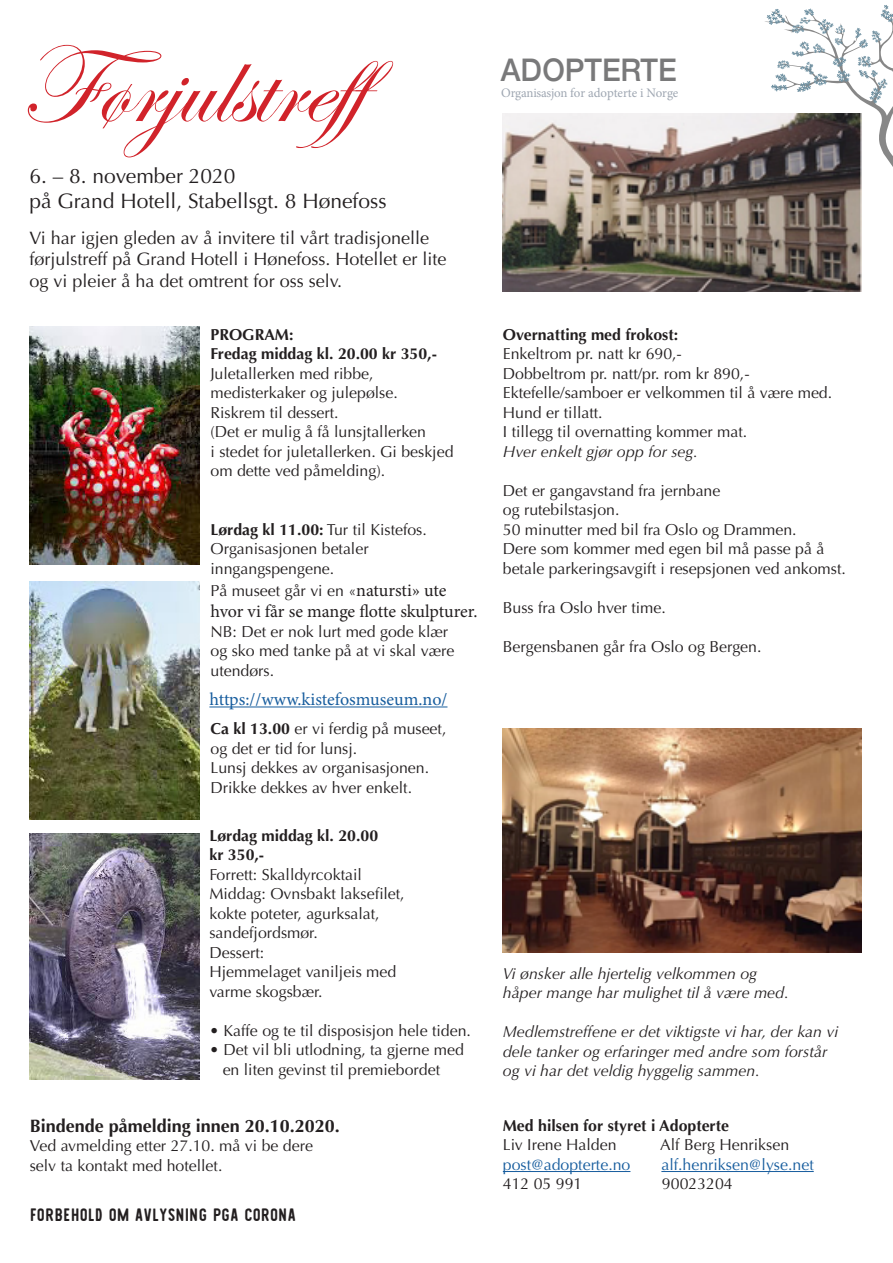
<style>
.page{position:relative;width:893px;height:1263px;background:#fff}
.page>*{position:absolute;margin:0;border:0;box-sizing:border-box;transform-origin:0 0}
.t1{font:112.95px "Edwardian Script ITC";color:#d1232a}
.t2{font:500 31.2px "Helvetica Neue";color:#79797a;scale:.95 1}
.t3{font:21px "Optima";color:#231f20}
.t4{font:18px/21.6px "Optima";color:#231f20}
.t5{font:700 18px "Optima";color:#231f20}
.t6{font:18px "Minion Pro";letter-spacing:-.01em;color:#231f20}
.t7{font:18px "Minion Pro";color:#175d9e}
.t8{font:18px "Paramount Sans";color:#231f20}
.t9{font:15.9px/19.5px "Optima";color:#231f20}
.t10{font:italic 15.9px "Optima";color:#231f20}
.t11{font:700 15.9px "Optima";color:#231f20}
.t12{font:15.9px "Optima";color:#175d9e}
.t13{font:13.05px "Minion Pro";letter-spacing:-.01em;color:#9fa7b2}
.s1{font-weight:700}
.s2{font-family:"Minion Pro";font-size:18px}
</style>
<div class="page">
<img style="left:503px;top:114px;width:358px;height:177px">
<hr style="left:503px;top:1171px;width:127px;height:1px;background:#175d9e">
<hr style="left:661px;top:1171px;width:153px;height:1px;background:#175d9e">
<svg style="left:764px;top:5px;width:129px;height:220px"></svg>
<hr style="left:209px;top:706px;width:238px;height:1px;background:#175d9e">
<img style="left:30px;top:581px;width:170px;height:239px">
<img style="left:30px;top:326px;width:170px;height:238px">
<img style="left:30px;top:833px;width:170px;height:246px">
<img style="left:503px;top:728px;width:358px;height:224px">
<p class="t1" style="left:21px;top:24px;width:408px">Førjulstreff</p>
<p class="t3" style="left:30px;top:163px;width:208px">6. – 8. november 2020</p>
<p class="t3" style="left:30px;top:188px;width:358px">på Grand Hotell, Stabellsgt. 8 Hønefoss</p>
<p class="t4" style="left:30px;top:227px;width:418px">Vi har igjen gleden av å invitere til vårt tradisjonelle førjulstreff på Grand Hotell i Hønefoss. Hotellet er lite og vi pleier å ha det omtrent for oss selv.</p>
<p class="t11" style="left:210px;top:325px;width:85px">PROGRAM:</p>
<p class="t11" style="left:210px;top:345px;width:228px">Fredag middag kl. 20.00 kr 350,-</p>
<p class="t9" style="left:210px;top:364px;width:165px">Juletallerken med ribbe,</p>
<p class="t9" style="left:210px;top:383px;width:189px">medisterkaker og julepølse.</p>
<p class="t9" style="left:210px;top:403px;width:130px">Riskrem til dessert.</p>
<p class="t9" style="left:210px;top:422px;width:217px">(Det er mulig å få lunsjtallerken</p>
<p class="t9" style="left:210px;top:442px;width:245px">i stedet for juletallerken. Gi beskjed</p>
<p class="t9" style="left:210px;top:461px;width:176px">om dette ved påmelding).</p>
<p class="t9" style="left:210px;top:520px;width:218px"><span class="s1">Lørdag kl 11.00:</span> Tur til Kistefos.</p>
<p class="t9" style="left:210px;top:539px;width:160px">Organisasjonen betaler</p>
<p class="t9" style="left:210px;top:559px;width:125px">inngangspengene.</p>
<p class="t9" style="left:210px;top:581px;width:237px">På museet går vi en «<span class="s2">natursti» ute</span></p>
<p class="t6" style="left:210px;top:599px;width:268px">hvor vi får se mange flotte skulpturer.</p>
<p class="t9" style="left:210px;top:622px;width:245px">NB: Det er nok lurt med gode klær og sko med tanke på at vi skal være utendørs.</p>
<p class="t7" style="left:209px;top:687px;width:240px">https://www.kistefosmuseum.no/</p>
<p class="t9" style="left:210px;top:719px;width:237px"><span class="s1">Ca kl 13.00</span> er vi ferdig på museet,</p>
<p class="t9" style="left:210px;top:739px;width:148px">og det er tid for lunsj.</p>
<p class="t9" style="left:210px;top:758px;width:220px">Lunsj dekkes av organisasjonen.</p>
<p class="t9" style="left:210px;top:778px;width:203px">Drikke dekkes av hver enkelt.</p>
<p class="t11" style="left:209px;top:826px;width:170px">Lørdag middag kl. 20.00</p>
<p class="t11" style="left:209px;top:845px;width:56px">kr 350,-</p>
<p class="t9" style="left:209px;top:865px;width:154px">Forrett: Skalldyrcoktail</p>
<p class="t9" style="left:209px;top:884px;width:197px">Middag: Ovnsbakt laksefilet,</p>
<p class="t9" style="left:209px;top:904px;width:172px">kokte poteter, agurksalat,</p>
<p class="t9" style="left:209px;top:923px;width:110px">sandefjordsmør.</p>
<p class="t9" style="left:209px;top:943px;width:56px">Dessert:</p>
<p class="t9" style="left:209px;top:962px;width:188px">Hjemmelaget vaniljeis med</p>
<p class="t9" style="left:209px;top:982px;width:115px">varme skogsbær.</p>
<p class="t9" style="left:209px;top:1021px;width:263px">• Kaffe og te til disposisjon hele tiden.</p>
<p class="t9" style="left:209px;top:1040px;width:256px">• Det vil bli utlodning, ta gjerne med</p>
<p class="t9" style="left:223px;top:1060px;width:219px">en liten gevinst til premiebordet</p>
<p class="t5" style="left:30px;top:1115px;width:312px">Bindende påmelding innen 20.10.2020.</p>
<p class="t9" style="left:30px;top:1136px;width:285px">Ved avmelding etter 27.10. må vi be dere</p>
<p class="t9" style="left:30px;top:1156px;width:194px">selv ta kontakt med hotellet.</p>
<p class="t8" style="left:30px;top:1207px;width:268px">FORBEHOLD OM AVLYSNING PGA CORONA</p>
<p class="t2" style="left:501px;top:45px;width:187px">ADOPTERTE</p>
<p class="t13" style="left:501px;top:84px;width:179px">Organisasjon for adopterte i Norge</p>
<p class="t11" style="left:503px;top:325px;width:177px">Overnatting med frokost:</p>
<p class="t9" style="left:503px;top:344px;width:181px">Enkeltrom pr. natt kr 690,-</p>
<p class="t9" style="left:503px;top:364px;width:248px">Dobbeltrom pr. natt/pr. rom kr 890,-</p>
<p class="t9" style="left:503px;top:383px;width:331px">Ektefelle/samboer er velkommen til å være med.<br>Hund er tillatt.</p>
<p class="t9" style="left:503px;top:422px;width:246px">I tillegg til overnatting kommer mat.</p>
<p class="t10" style="left:503px;top:442px;width:197px">Hver enkelt gjør opp for seg.</p>
<p class="t9" style="left:503px;top:481px;width:219px">Det er gangavstand fra jernbane</p>
<p class="t9" style="left:503px;top:500px;width:118px">og rutebilstasjon.</p>
<p class="t9" style="left:503px;top:520px;width:295px">50 minutter med bil fra Oslo og Drammen.</p>
<p class="t9" style="left:503px;top:539px;width:345px">Dere som kommer med egen bil må passe på å betale parkeringsavgift i resepsjonen ved ankomst.</p>
<p class="t9" style="left:503px;top:598px;width:165px">Buss fra Oslo hver time.</p>
<p class="t9" style="left:503px;top:637px;width:260px">Bergensbanen går fra Oslo og Bergen.</p>
<p class="t10" style="left:503px;top:964px;width:256px">Vi ønsker alle hjertelig velkommen og</p>
<p class="t10" style="left:503px;top:984px;width:287px">håper mange har mulighet til å være med.</p>
<p class="t10" style="left:503px;top:1023px;width:337px">Medlemstreffene er det viktigste vi har, der kan vi</p>
<p class="t10" style="left:503px;top:1042px;width:326px">dele tanker og erfaringer med andre som forstår</p>
<p class="t10" style="left:503px;top:1062px;width:258px">og vi har det veldig hyggelig sammen.</p>
<p class="t11" style="left:503px;top:1116px;width:228px">Med hilsen for styret i Adopterte</p>
<p class="t9" style="left:503px;top:1135px;width:115px">Liv Irene Halden</p>
<p class="t9" style="left:660px;top:1135px;width:130px">Alf Berg Henriksen</p>
<p class="t12" style="left:503px;top:1155px;width:129px">post@adopterte.no</p>
<p class="t12" style="left:661px;top:1155px;width:154px">alf.henriksen@lyse.net</p>
<p class="t9" style="left:503px;top:1174px;width:81px">412 05 991</p>
<p class="t9" style="left:662px;top:1174px;width:72px">90023204</p>
</div>
